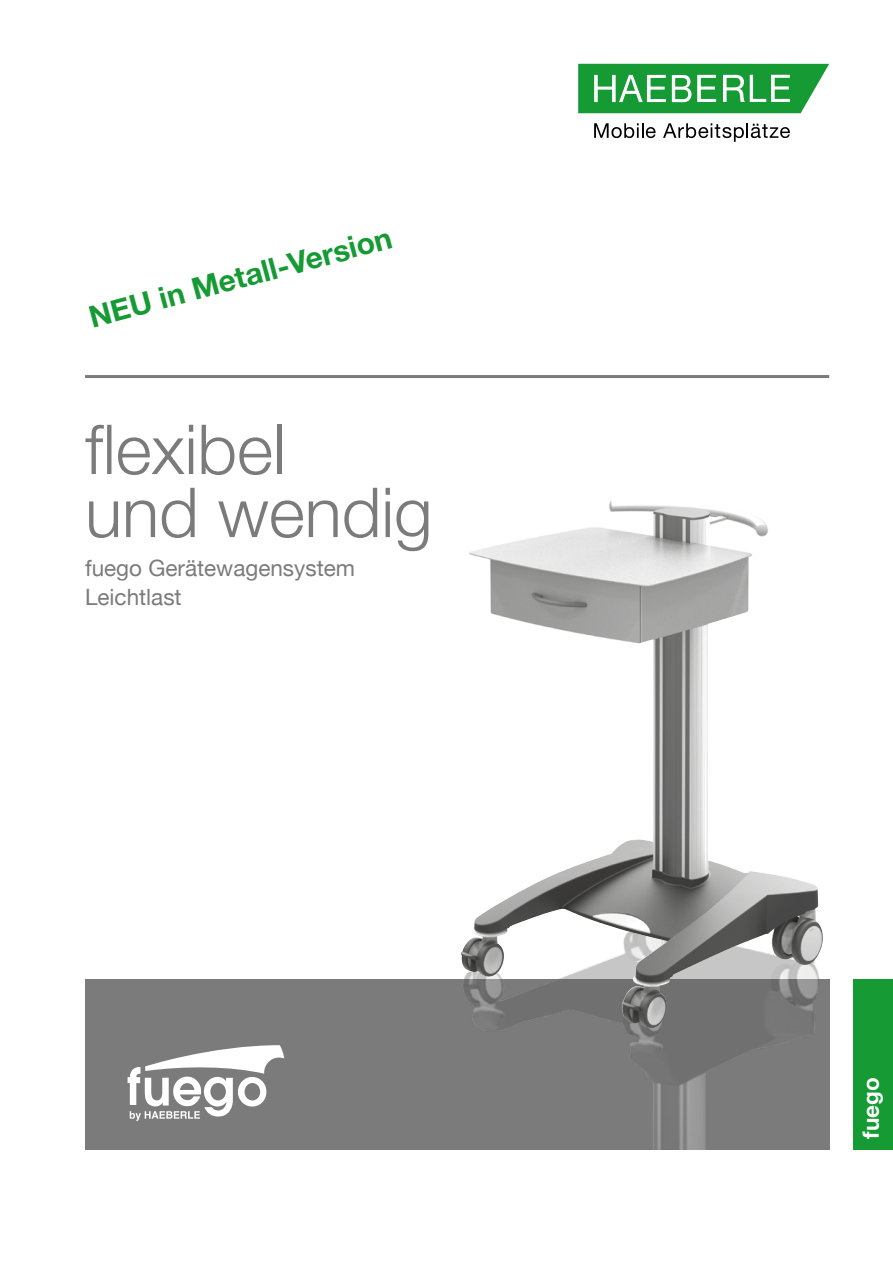
<style>
.page{position:relative;width:893px;height:1263px;background:#fff}
.page>*{position:absolute;margin:0;border:0;box-sizing:border-box;transform-origin:0 0}
.t1{font:300 69px/63px "Helvetica Neue";color:#7c7b7b}
.t2{font:700 30px "Helvetica Neue";color:#159a34}
.t3{font:22.5px/30px "Helvetica Neue";color:#7c7b7b}
.t4{font:700 22.5px "Helvetica Neue";letter-spacing:.005em;color:#fff}
</style>
<div class="page">
<div style="left:85px;top:979px;width:744px;height:170px;background:#7c7b7b"></div>
<div style="left:854px;top:979px;width:39px;height:170px;background:#159a34"></div>
<svg style="left:128px;top:1045px;width:156px;height:76px"></svg>
<img style="left:498px;top:979px;width:332px;height:170px">
<img style="left:460px;top:501px;width:363px;height:528px">
<svg style="left:578px;top:64px;width:251px;height:49px"></svg>
<svg style="left:594px;top:123px;width:62px;height:15px"></svg>
<svg style="left:663px;top:123px;width:127px;height:19px"></svg>
<hr style="left:85px;top:375px;width:744px;height:3px;background:#7c7b7b">
<h2 class="t2" style="left:85px;top:300px;width:314px;rotate:-15deg">NEU in Metall-Version</h2>
<h1 class="t1" style="left:85px;top:417px;width:349px">flexibel<br>und wendig</h1>
<p class="t3" style="left:85px;top:552px;width:271px">fuego Gerätewagensystem<br>Leichtlast</p>
<p class="t4" style="left:857px;top:1139px;width:63px;rotate:-90deg">fuego</p>
</div>
